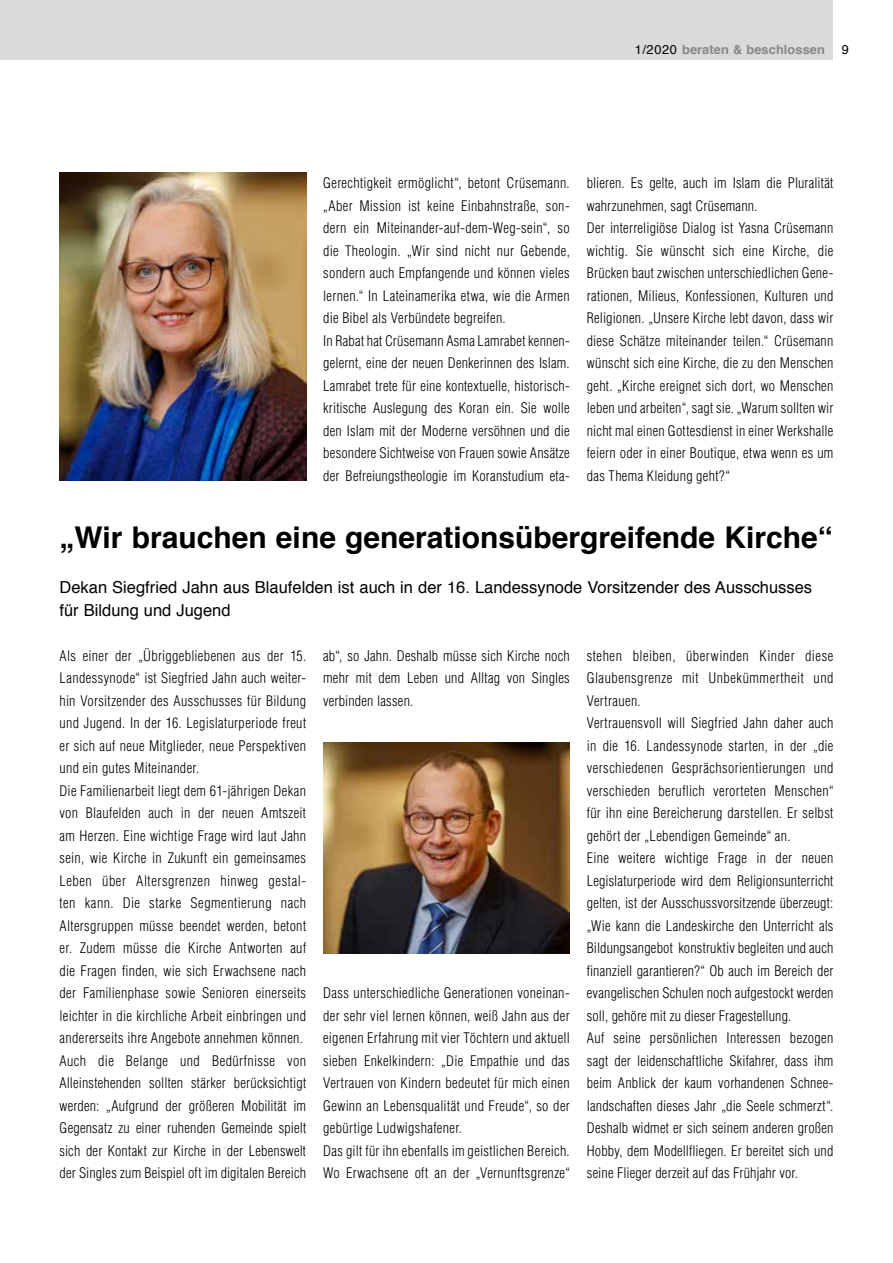
<style>
.page{position:relative;width:893px;height:1263px;background:#fff}
.page>*{position:absolute;margin:0;border:0;box-sizing:border-box;transform-origin:0 0}
.t1{font:700 30px "Helvetica";color:#000}
.t2{font:16.5px/22.5px "Helvetica";color:#000}
.t3{font:300 condensed 14.25px/22.5px "Helvetica LT Std";letter-spacing:.02em;color:#000}
.t4{font:700 12.75px "Helvetica";letter-spacing:.01em;color:#878787}
.t5{font:12.75px "Helvetica";color:#000}
.s1{font-weight:400;color:#000}
</style>
<div class="page">
<div style="left:0;top:0;width:833px;height:60px;background:#dadada"></div>
<img style="left:60px;top:172px;width:246px;height:309px">
<img style="left:323px;top:742px;width:247px;height:211px">
<p class="t4" style="left:635px;top:39px;width:192px"><span class="s1">1/2020</span> beraten &amp; beschlossen</p>
<p class="t5" style="left:842px;top:40px;width:9px">9</p>
<p class="t3" style="left:323px;top:172px;width:248px">Gerechtigkeit ermöglicht“, betont Crüsemann. „Aber Mission ist keine Einbahnstraße, son&shy;dern ein Miteinander-auf-dem-Weg-sein“, so die Theologin. „Wir sind nicht nur Gebende, sondern auch Empfangende und können vieles lernen.“ In Lateinamerika etwa, wie die Armen die Bibel als Verbündete begreifen.<br>In Rabat hat Crüsemann Asma Lamrabet kennen&shy;gelernt, eine der neuen Denkerinnen des Islam.<br>Lamrabet trete für eine kontextuelle, historisch&shy;kritische Auslegung des Koran ein. Sie wolle den Islam mit der Moderne versöhnen und die besondere Sichtweise von Frauen sowie Ansätze der Befreiungstheologie im Koranstudium eta-</p>
<p class="t3" style="left:587px;top:172px;width:248px">blieren. Es gelte, auch im Islam die Pluralität wahrzunehmen, sagt Crüsemann.<br>Der interreligiöse Dialog ist Yasna Crüsemann wichtig. Sie wünscht sich eine Kirche, die Brücken baut zwischen unterschiedlichen Gene&shy;rationen, Milieus, Konfessionen, Kulturen und Religionen. „Unsere Kirche lebt davon, dass wir diese Schätze miteinander teilen.“ Crüsemann wünscht sich eine Kirche, die zu den Menschen geht. „Kirche ereignet sich dort, wo Menschen leben und arbeiten“, sagt sie. „Warum sollten wir nicht mal einen Gottesdienst in einer Werkshalle feiern oder in einer Boutique, etwa wenn es um das Thema Kleidung geht?“</p>
<h1 class="t1" style="left:60px;top:513px;width:775px">„Wir brauchen eine generationsübergreifende Kirche“</h1>
<p class="t2" style="left:60px;top:577px;width:754px">Dekan Siegfried Jahn aus Blaufelden ist auch in der 16. Landessynode Vorsitzender des Ausschusses für Bildung und Jugend</p>
<p class="t3" style="left:60px;top:644px;width:248px">Als einer der „Übriggebliebenen aus der 15.<br>Landessynode“ ist Siegfried Jahn auch weiter&shy;hin Vorsitzender des Ausschusses für Bildung und Jugend. In der 16. Legislaturperiode freut er sich auf neue Mitglieder, neue Perspektiven und ein gutes Miteinander.<br>Die Familienarbeit liegt dem 61-jährigen Dekan von Blaufelden auch in der neuen Amtszeit am Herzen. Eine wichtige Frage wird laut Jahn sein, wie Kirche in Zukunft ein gemeinsames Leben über Altersgrenzen hinweg gestal&shy;ten kann. Die starke Segmentierung nach Altersgruppen müsse beendet werden, betont er. Zudem müsse die Kirche Antworten auf die Fragen finden, wie sich Erwachsene nach der Familienphase sowie Senioren einerseits leichter in die kirchliche Arbeit einbringen und andererseits ihre Angebote annehmen können.<br>Auch die Belange und Bedürfnisse von Alleinstehenden sollten stärker berücksichtigt werden: „Aufgrund der größeren Mobilität im Gegensatz zu einer ruhenden Gemeinde spielt sich der Kontakt zur Kirche in der Lebenswelt der Singles zum Beispiel oft im digitalen Bereich</p>
<p class="t3" style="left:323px;top:644px;width:248px;text-align:justify">ab“, so Jahn. Deshalb müsse sich Kirche noch mehr mit dem Leben und Alltag von Singles verbinden lassen.</p>
<p class="t3" style="left:587px;top:644px;width:248px">stehen bleiben, überwinden Kinder diese Glaubensgrenze mit Unbekümmertheit und Vertrauen.<br>Vertrauensvoll will Siegfried Jahn daher auch in die 16. Landessynode starten, in der „die verschiedenen Gesprächsorientierungen und verschieden beruflich verorteten Menschen“ für ihn eine Bereicherung darstellen. Er selbst gehört der „Lebendigen Gemeinde“ an.<br>Eine weitere wichtige Frage in der neuen Legislaturperiode wird dem Religionsunterricht gelten, ist der Ausschussvorsitzende überzeugt: „Wie kann die Landeskirche den Unterricht als Bildungsangebot konstruktiv begleiten und auch finanziell garantieren?“ Ob auch im Bereich der evangelischen Schulen noch aufgestockt werden soll, gehöre mit zu dieser Fragestellung.<br>Auf seine persönlichen Interessen bezogen sagt der leidenschaftliche Skifahrer, dass ihm beim Anblick der kaum vorhandenen Schnee&shy;landschaften dieses Jahr „die Seele schmerzt“.<br>Deshalb widmet er sich seinem anderen großen Hobby, dem Modellfliegen. Er bereitet sich und seine Flieger derzeit auf das Frühjahr vor.</p>
<p class="t3" style="left:323px;top:982px;width:248px">Dass unterschiedliche Generationen voneinan&shy;der sehr viel lernen können, weiß Jahn aus der eigenen Erfahrung mit vier Töchtern und aktuell sieben Enkelkindern: „Die Empathie und das Vertrauen von Kindern bedeutet für mich einen Gewinn an Lebensqualität und Freude“, so der gebürtige Ludwigshafener.<br>Das gilt für ihn ebenfalls im geistlichen Bereich.<br>Wo Erwachsene oft an der „Vernunftsgrenze“</p>
</div>
